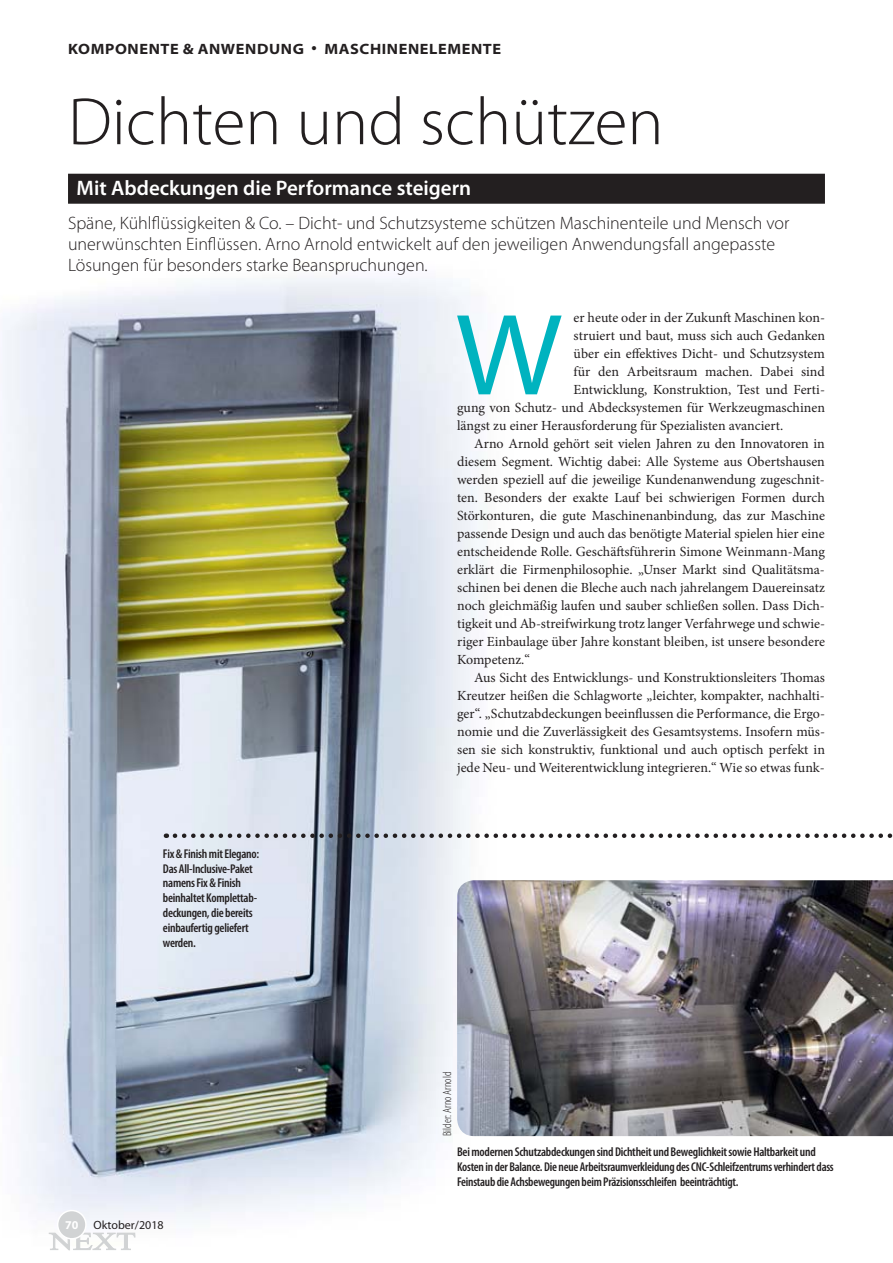
<style>
.page{position:relative;width:893px;height:1263px;background:#fff}
.page>*{position:absolute;margin:0;border:0;box-sizing:border-box;transform-origin:0 0}
.t1{font:semi-expanded 116.85px "Myriad Pro";color:#00b3bf}
.t2{font:300 67.5px "Myriad Pro";color:#231f20}
.t3{font:600 21px "Myriad Pro";color:#fff}
.t4{font:300 18px/21px "Myriad Pro";color:#231f20}
.t5{font:700 semi-expanded 15px "Myriad Pro";letter-spacing:.04em;color:#231f20}
.t6{font:13.95px "Minion Pro";color:#231f20}
.t7{font:600 condensed 12.75px/15px "Myriad Pro";letter-spacing:-.02em;color:#231f20}
.t8{font:300 condensed 12px "Myriad Pro";color:#231f20}
.t9{font:12px "Myriad Pro";color:#231f20}
.t10{font:700 12px "Myriad Pro";color:#fff}
</style>
<div class="page">
<img style="left:3px;top:278px;width:541px;height:973px">
<div style="left:68px;top:174px;width:757px;height:30px;background:#231f20"></div>
<img style="left:457px;top:880px;width:436px;height:256px">
<svg style="left:49px;top:1232px;width:87px;height:18px"></svg>
<div style="left:58px;top:1210px;width:28px;height:29px;background:#d1d3d4;border-radius:50%"></div>
<div style="left:57px;top:1210px;width:30px;height:29px;border:2px solid #fff;border-radius:50%"></div>
<svg style="left:175px;top:833px;width:718px;height:5px"></svg>
<p class="t5" style="left:68px;top:40px;width:237px">KOMPONENTE &amp; ANWENDUNG</p>
<p class="t5" style="left:324px;top:40px;width:178px">MASCHINENELEMENTE</p>
<h2 class="t2" style="left:68px;top:96px;width:597px">Dichten und schützen</h2>
<h3 class="t3" style="left:77px;top:180px;width:396px">Mit Abdeckungen die Performance steigern</h3>
<p class="t4" style="left:68px;top:214px;width:723px">Späne, Kühlflüssigkeiten &amp; Co. – Dicht- und Schutzsysteme schützen Maschinenteile und Mensch vor unerwünschten Einflüssen. Arno Arnold entwickelt auf den jeweiligen Anwendungsfall angepasste<br>Lösungen für besonders starke Beanspruchungen.</p>
<p class="t7" style="left:163px;top:847px;width:98px">Fix &amp; Finish mit Elegano:<br>Das All-Inclusive-Paket namens Fix &amp; Finish beinhaltet Komplettab&shy;deckungen, die bereits einbaufertig geliefert werden.</p>
<p class="t10" style="left:65px;top:1218px;width:15px">70</p>
<p class="t9" style="left:94px;top:1218px;width:72px">Oktober/2018</p>
<h1 class="t1" style="left:456px;top:286px;width:108px">W</h1>
<p class="t6" style="left:574px;top:312px;width:253px">er heute oder in der Zukunft Maschinen kon-</p>
<p class="t6" style="left:574px;top:330px;width:253px">struiert und baut, muss sich auch Gedanken</p>
<p class="t6" style="left:574px;top:348px;width:253px">über ein effektives Dicht- und Schutzsystem</p>
<p class="t6" style="left:574px;top:366px;width:253px">für den Arbeitsraum machen. Dabei sind</p>
<p class="t6" style="left:574px;top:384px;width:253px">Entwicklung, Konstruktion, Test und Ferti-</p>
<p class="t6" style="left:457px;top:402px;width:369px">gung von Schutz- und Abdecksystemen für Werkzeugmaschinen</p>
<p class="t6" style="left:457px;top:420px;width:328px">längst zu einer Herausforderung für Spezialisten avanciert.</p>
<p class="t6" style="left:474px;top:438px;width:352px">Arno Arnold gehört seit vielen Jahren zu den Innovatoren in</p>
<p class="t6" style="left:457px;top:456px;width:369px">diesem Segment. Wichtig dabei: Alle Systeme aus Obertshausen</p>
<p class="t6" style="left:457px;top:474px;width:369px">werden speziell auf die jeweilige Kundenanwendung zugeschnit-</p>
<p class="t6" style="left:457px;top:492px;width:369px">ten. Besonders der exakte Lauf bei schwierigen Formen durch</p>
<p class="t6" style="left:457px;top:510px;width:369px">Störkonturen, die gute Maschinenanbindung, das zur Maschine</p>
<p class="t6" style="left:457px;top:528px;width:369px">passende Design und auch das benötigte Material spielen hier eine</p>
<p class="t6" style="left:457px;top:546px;width:369px">entscheidende Rolle. Geschäftsführerin Simone Weinmann-Mang</p>
<p class="t6" style="left:457px;top:564px;width:369px">erklärt die Firmenphilosophie. „Unser Markt sind Qualitätsma-</p>
<p class="t6" style="left:457px;top:582px;width:369px">schinen bei denen die Bleche auch nach jahrelangem Dauereinsatz</p>
<p class="t6" style="left:457px;top:600px;width:369px">noch gleichmäßig laufen und sauber schließen sollen. Dass Dich-</p>
<p class="t6" style="left:457px;top:618px;width:369px">tigkeit und Ab-streifwirkung trotz langer Verfahrwege und schwie-</p>
<p class="t6" style="left:457px;top:636px;width:369px">riger Einbaulage über Jahre konstant bleiben, ist unsere besondere</p>
<p class="t6" style="left:457px;top:654px;width:74px">Kompetenz.“</p>
<p class="t6" style="left:474px;top:672px;width:352px">Aus Sicht des Entwicklungs- und Konstruktionsleiters Thomas</p>
<p class="t6" style="left:457px;top:690px;width:369px">Kreutzer heißen die Schlagworte „leichter, kompakter, nachhalti-</p>
<p class="t6" style="left:457px;top:708px;width:369px">ger“. „Schutzabdeckungen beeinflussen die Performance, die Ergo-</p>
<p class="t6" style="left:457px;top:726px;width:369px">nomie und die Zuverlässigkeit des Gesamtsystems. Insofern müs-</p>
<p class="t6" style="left:457px;top:744px;width:369px">sen sie sich konstruktiv, funktional und auch optisch perfekt in</p>
<p class="t6" style="left:457px;top:762px;width:369px">jede Neu- und Weiterentwicklung integrieren.“ Wie so etwas funk-</p>
<p class="t8" style="left:440px;top:1136px;width:66px;rotate:-90deg">Bilder: Arno Arnold</p>
<p class="t7" style="left:457px;top:1146px;width:378px">Bei modernen Schutzabdeckungen sind Dichtheit und Beweglichkeit sowie Haltbarkeit und<br>Kosten in der Balance. Die neue Arbeitsraumverkleidung des CNC-Schleifzentrums verhindert dass<br>Feinstaub die Achsbewegungen beim Präzisionsschleifen beeinträchtigt.</p>
</div>
